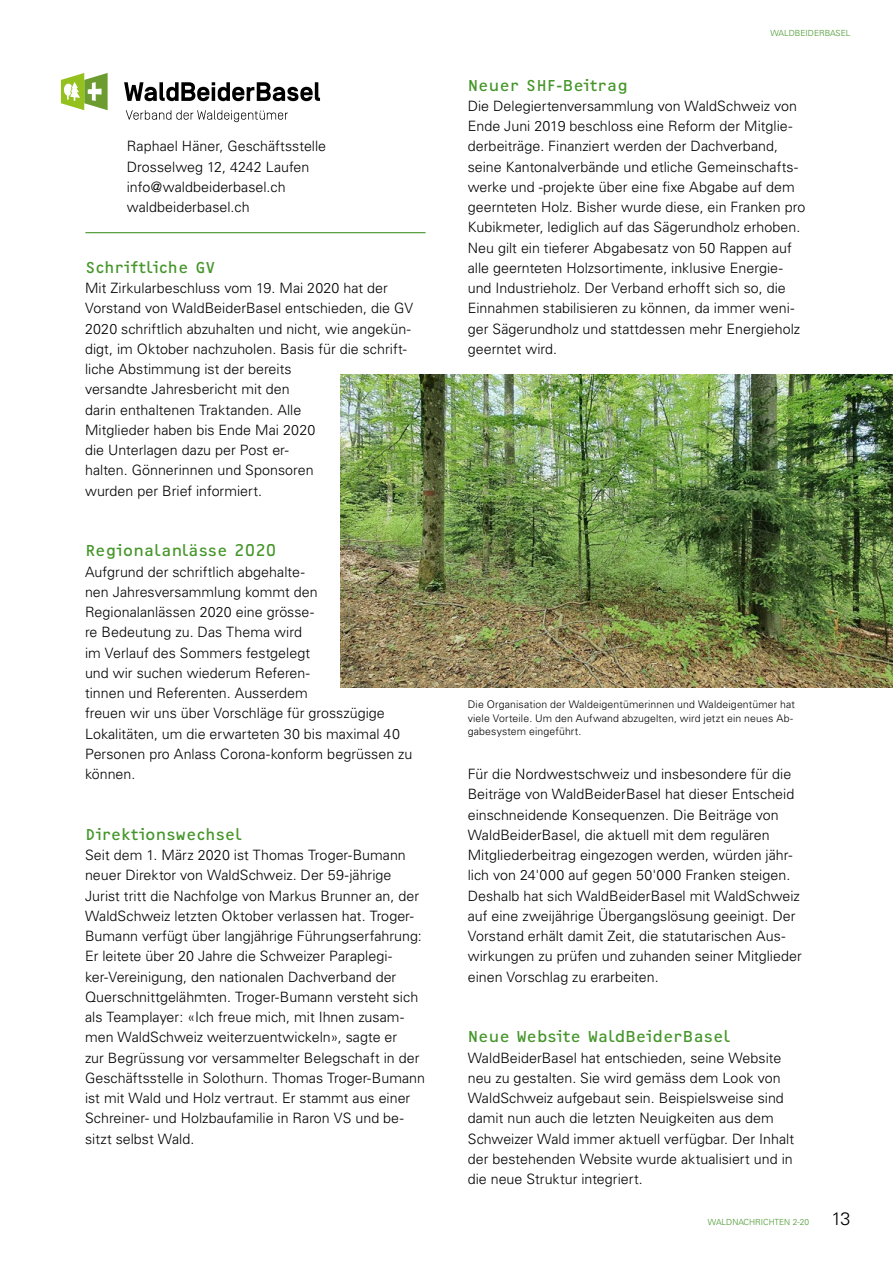
<style>
.page{position:relative;width:893px;height:1263px;background:#fff}
.page>*{position:absolute;margin:0;border:0;box-sizing:border-box;transform-origin:0 0}
.Überschrift_2__grün{font:16.5px "OCRF Pro";color:#46962b}
.Fliesstext{font:300 14.25px/20.2px "Univers LT Pro 45";color:#000}
.Bildunterschrift__Te{font:300 10.5px/13.5px "Univers LT Pro 45";letter-spacing:.015em;color:#000}
.Seitenindex_oben{font:300 8.4px "Univers LT Std";color:#46962b}
.s1{font-size:18px;color:#000}
</style>
<div class="page">
<svg style="left:124px;top:82px;width:196px;height:19px"></svg>
<svg style="left:126px;top:110px;width:162px;height:12px"></svg>
<svg style="left:61px;top:73px;width:47px;height:37px"></svg>
<hr style="left:85px;top:232px;width:341px;height:1px;background:#46962b">
<img style="left:340px;top:374px;width:553px;height:314px">
<p class="Fliesstext" style="left:127px;top:136px;width:201px">Raphael Häner, Geschäftsstelle</p>
<p class="Fliesstext" style="left:127px;top:156px;width:184px">Drosselweg 12, 4242 Laufen</p>
<p class="Fliesstext" style="left:127px;top:176px;width:160px">info@waldbeiderbasel.ch</p>
<p class="Fliesstext" style="left:127px;top:196px;width:124px">waldbeiderbasel.ch</p>
<p class="Überschrift_2__grün" style="left:85px;top:254px;width:131px">Schriftliche GV</p>
<p class="Fliesstext" style="left:85px;top:277px;width:330px">Mit Zirkularbeschluss vom 19. Mai 2020 hat der Vorstand von WaldBeiderBasel entschieden, die GV 2020 schriftlich abzuhalten und nicht, wie angekün&shy;digt, im Oktober nachzuholen. Basis für die schrift&shy;liche Abstimmung ist der bereits<br>versandte Jahresbericht mit den<br>darin enthaltenen Traktanden. Alle<br>Mitglieder haben bis Ende Mai 2020<br>die Unterlagen dazu per Post er-<br>halten. Gönnerinnen und Sponsoren<br>wurden per Brief informiert.</p>
<p class="Überschrift_2__grün" style="left:85px;top:537px;width:193px">Regionalanlässe 2020</p>
<p class="Fliesstext" style="left:85px;top:561px;width:329px">Aufgrund der schriftlich abgehalte-<br>nen Jahresversammlung kommt den Regionalanlässen 2020 eine grösse-<br>re Bedeutung zu. Das Thema wird<br>im Verlauf des Sommers festgelegt<br>und wir suchen wiederum Referen-<br>tinnen und Referenten. Ausserdem<br>freuen wir uns über Vorschläge für grosszügige Lokalitäten, um die erwarteten 30 bis maximal 40<br>Personen pro Anlass Corona-konform begrüssen zu können.</p>
<p class="Überschrift_2__grün" style="left:85px;top:821px;width:159px">Direktionswechsel</p>
<p class="Fliesstext" style="left:85px;top:844px;width:341px">Seit dem 1. März 2020 ist Thomas Troger-Bumann neuer Direktor von WaldSchweiz. Der 59-jährige Jurist tritt die Nachfolge von Markus Brunner an, der WaldSchweiz letzten Oktober verlassen hat. Troger-Bumann verfügt über langjährige Führungserfahrung:<br>Er leitete über 20 Jahre die Schweizer Paraplegi&shy;ker-Vereinigung, den nationalen Dachverband der Querschnittgelähmten. Troger-Bumann versteht sich als Teamplayer: «Ich freue mich, mit Ihnen zusam&shy;men WaldSchweiz weiterzuentwickeln», sagte er<br>zur Begrüssung vor versammelter Belegschaft in der Geschäftsstelle in Solothurn. Thomas Troger-Bumann ist mit Wald und Holz vertraut. Er stammt aus einer Schreiner- und Holzbaufamilie in Raron VS und be&shy;sitzt selbst Wald.</p>
<p class="Seitenindex_oben" style="left:770px;top:28px;width:81px">WALDBEIDERBASEL</p>
<p class="Überschrift_2__grün" style="left:468px;top:72px;width:162px">Neuer SHF-Beitrag</p>
<p class="Fliesstext" style="left:468px;top:95px;width:339px">Die Delegiertenversammlung von WaldSchweiz von Ende Juni 2019 beschloss eine Reform der Mitglie&shy;derbeiträge. Finanziert werden der Dachverband, seine Kantonalverbände und etliche Gemeinschafts&shy;werke und -projekte über eine fixe Abgabe auf dem geernteten Holz. Bisher wurde diese, ein Franken pro Kubikmeter, lediglich auf das Sägerundholz erhoben.<br>Neu gilt ein tieferer Abgabesatz von 50 Rappen auf alle geernteten Holzsortimente, inklusive Energie&shy;und Industrieholz. Der Verband erhofft sich so, die Einnahmen stabilisieren zu können, da immer weni&shy;ger Sägerundholz und stattdessen mehr Energieholz geerntet wird.</p>
<p class="Bildunterschrift__Te" style="left:468px;top:697px;width:329px">Die Organisation der Waldeigentümerinnen und Waldeigentümer hat viele Vorteile. Um den Aufwand abzugelten, wird jetzt ein neues Ab&shy;gabesystem eingeführt.</p>
<p class="Fliesstext" style="left:468px;top:763px;width:336px">Für die Nordwestschweiz und insbesondere für die Beiträge von WaldBeiderBasel hat dieser Entscheid einschneidende Konsequenzen. Die Beiträge von WaldBeiderBasel, die aktuell mit dem regulären Mitgliederbeitrag eingezogen werden, würden jähr&shy;lich von 24'000 auf gegen 50'000 Franken steigen.<br>Deshalb hat sich WaldBeiderBasel mit WaldSchweiz auf eine zweijährige Übergangslösung geeinigt. Der Vorstand erhält damit Zeit, die statutarischen Aus&shy;wirkungen zu prüfen und zuhanden seiner Mitglieder einen Vorschlag zu erarbeiten.</p>
<p class="Überschrift_2__grün" style="left:468px;top:1023px;width:264px">Neue Website WaldBeiderBasel</p>
<p class="Fliesstext" style="left:468px;top:1047px;width:328px">WaldBeiderBasel hat entschieden, seine Website neu zu gestalten. Sie wird gemäss dem Look von WaldSchweiz aufgebaut sein. Beispielsweise sind damit nun auch die letzten Neuigkeiten aus dem Schweizer Wald immer aktuell verfügbar. Der Inhalt der bestehenden Website wurde aktualisiert und in die neue Struktur integriert.</p>
<p class="Seitenindex_oben" style="left:708px;top:1216px;width:144px">WALDNACHRICHTEN 2-20 <span class="s1">13</span></p>
</div>
